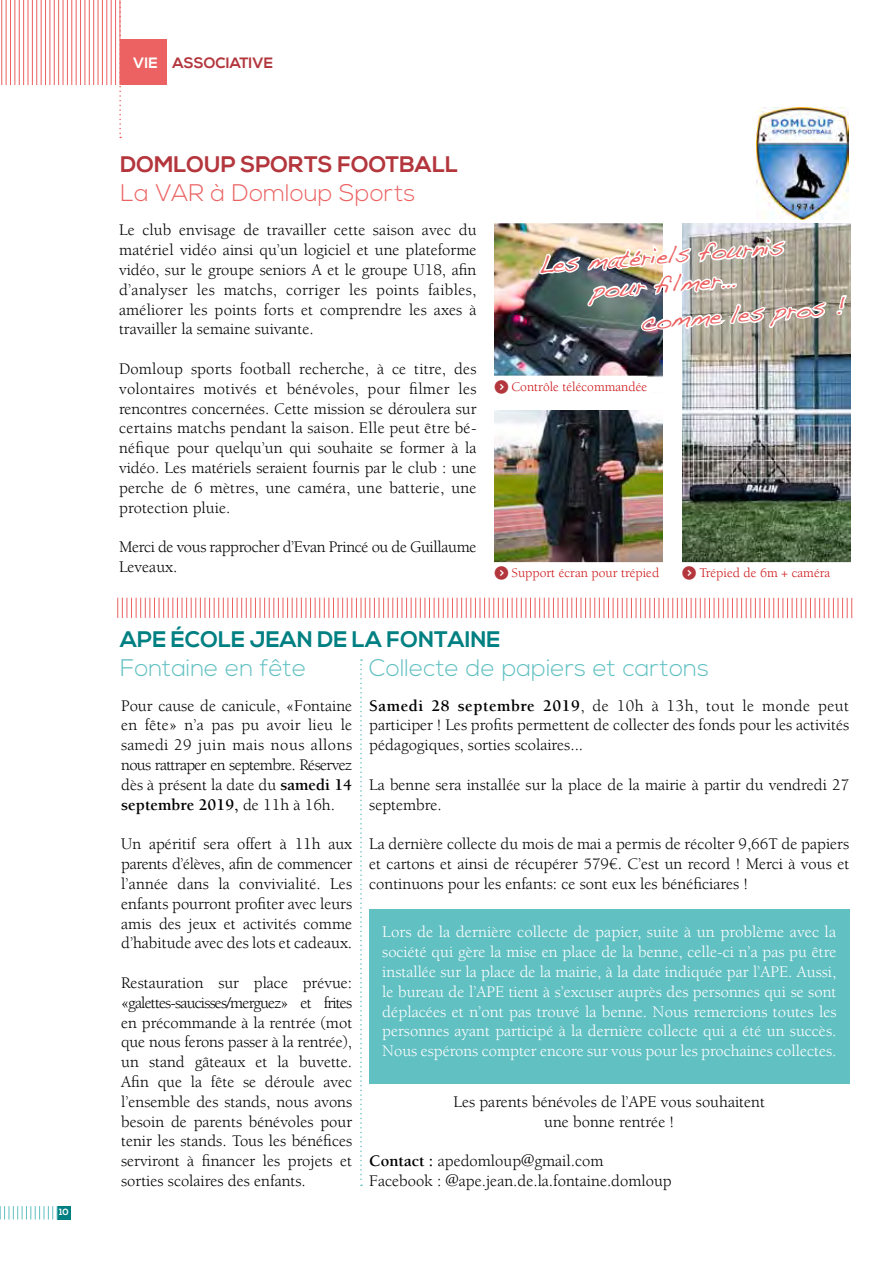
<style>
.page{position:relative;width:893px;height:1263px;background:#fff}
.page>*{position:absolute;margin:0;border:0;box-sizing:border-box;transform-origin:0 0}
.t1{font:24px/28.8px "Handwriting Dakota";color:#ec6161;text-align:center}
.t2{font:300 24px "Nexa";color:#61c0c2}
.t3{font:300 24px "Nexa";letter-spacing:.005em;color:#ec6161}
.t4{font:700 22.5px "Nexa";color:#008082}
.t5{font:700 22.5px "Nexa";color:#b3363d}
.t6{font:16.5px/19.8px "Berkeley LT";color:#000;text-align:justify}
.t7{font:16.5px/19.8px "Berkeley LT";color:#fff;text-align:justify}
.t8{font:16.5px/19.8px "Berkeley LT";letter-spacing:-.02em;color:#000}
.t9{font:700 15px "Nexa";color:#b3363d}
.t10{font:13.5px "Berkeley LT";color:#cd171a}
.t11{font:700 9px "Nexa";color:#fff}
.s1{color:#fff}
.s2{font-weight:700}
</style>
<div class="page">
<hr style="left:0;top:0;width:1px;height:85px;background:#ec6161">
<hr style="left:1px;top:0;width:1px;height:85px;background:#ec6161">
<hr style="left:6px;top:0;width:1px;height:85px;background:#ec6161">
<hr style="left:10px;top:0;width:1px;height:85px;background:#ec6161">
<hr style="left:15px;top:0;width:1px;height:85px;background:#ec6161">
<hr style="left:19px;top:0;width:1px;height:85px;background:#ec6161">
<hr style="left:23px;top:0;width:1px;height:85px;background:#ec6161">
<hr style="left:28px;top:0;width:1px;height:85px;background:#ec6161">
<hr style="left:32px;top:0;width:1px;height:85px;background:#ec6161">
<hr style="left:37px;top:0;width:1px;height:85px;background:#ec6161">
<hr style="left:41px;top:0;width:1px;height:85px;background:#ec6161">
<hr style="left:45px;top:0;width:1px;height:85px;background:#ec6161">
<hr style="left:50px;top:0;width:1px;height:85px;background:#ec6161">
<hr style="left:54px;top:0;width:1px;height:85px;background:#ec6161">
<hr style="left:58px;top:0;width:1px;height:85px;background:#ec6161">
<hr style="left:63px;top:0;width:1px;height:85px;background:#ec6161">
<hr style="left:67px;top:0;width:1px;height:85px;background:#ec6161">
<hr style="left:72px;top:0;width:1px;height:85px;background:#ec6161">
<hr style="left:76px;top:0;width:1px;height:85px;background:#ec6161">
<hr style="left:80px;top:0;width:1px;height:85px;background:#ec6161">
<hr style="left:85px;top:0;width:1px;height:85px;background:#ec6161">
<hr style="left:89px;top:0;width:1px;height:85px;background:#ec6161">
<hr style="left:93px;top:0;width:1px;height:85px;background:#ec6161">
<hr style="left:98px;top:0;width:1px;height:85px;background:#ec6161">
<hr style="left:102px;top:0;width:1px;height:85px;background:#ec6161">
<hr style="left:107px;top:0;width:1px;height:85px;background:#ec6161">
<hr style="left:111px;top:0;width:1px;height:85px;background:#ec6161">
<hr style="left:115px;top:0;width:1px;height:85px;background:#ec6161">
<svg style="left:119px;top:0;width:2px;height:138px"></svg>
<div style="left:120px;top:40px;width:46px;height:45px;background:#ec6161"></div>
<svg style="left:760px;top:107px;width:90px;height:117px"></svg>
<img style="left:756px;top:108px;width:92px;height:111px">
<svg style="left:360px;top:659px;width:2px;height:527px"></svg>
<div style="left:369px;top:909px;width:480px;height:174px;background:#61c0c2"></div>
<svg style="left:117px;top:598px;width:735px;height:20px"></svg>
<img style="left:494px;top:224px;width:169px;height:153px">
<div style="left:57px;top:1206px;width:14px;height:13px;background:#008082"></div>
<svg style="left:0;top:1206px;width:58px;height:13px"></svg>
<div style="left:491px;top:376px;width:156px;height:21px;background:#fff"></div>
<img style="left:494px;top:410px;width:169px;height:152px">
<img style="left:682px;top:224px;width:168px;height:338px">
<img style="left:538px;top:176px;width:290px;height:159px">
<svg style="left:835px;top:252px;width:14px;height:64px"></svg>
<p class="t11" style="left:59px;top:1207px;width:11px">10</p>
<p class="t9" style="left:133px;top:54px;width:141px"><span class="s1">VIE</span> ASSOCIATIVE</p>
<h2 class="t5" style="left:120px;top:151px;width:18px">DOM</h2>
<h2 class="t5" style="left:174px;top:151px;width:114px">LOU P SPORTS</h2>
<h2 class="t5" style="left:337px;top:151px;width:27px">FOOT</h2>
<h2 class="t5" style="left:399px;top:151px;width:61px">BALL</h2>
<h1 class="t3" style="left:120px;top:179px;width:296px">La VAR à Domloup Sports</h1>
<p class="t6" style="left:119px;top:221px;width:359px">Le club envisage de travailler cette saison avec du matériel vidéo ainsi qu’un logiciel et une plateforme vidéo, sur le groupe seniors A et le groupe U18, afin d’analyser les matchs, corriger les points faibles, améliorer les points forts et comprendre les axes à travailler la semaine suivante.</p>
<p class="t6" style="left:119px;top:359px;width:359px">Domloup sports football recherche, à ce titre, des volontaires motivés et bénévoles, pour filmer les rencontres concernées. Cette mission se déroulera sur certains matchs pendant la saison. Elle peut être bé&shy;néfique pour quelqu’un qui souhaite se former à la vidéo. Les matériels seraient fournis par le club : une perche de 6 mètres, une caméra, une batterie, une protection pluie.</p>
<p class="t8" style="left:119px;top:537px;width:359px">Merci de vous rapprocher d’Evan Princé ou de Guillaume<br>Leveaux.</p>
<h1 class="t1" style="left:537px;top:249px;width:248px;rotate:-4deg">Les matériels fournis pour filmer…</h1>
<h1 class="t1" style="left:641px;top:306px;width:206px;rotate:-4deg">comme les pros !</h1>
<p class="t10" style="left:512px;top:379px;width:137px">Contrôle télécommandée</p>
<p class="t10" style="left:512px;top:566px;width:149px">Support écran pour trépied</p>
<p class="t10" style="left:699px;top:566px;width:132px">Trépied de 6m + caméra</p>
<h2 class="t4" style="left:120px;top:626px;width:382px">APE ÉCOLE JEAN DE LA FONTAIN E</h2>
<h1 class="t2" style="left:120px;top:654px;width:188px">Fontaine en fête</h1>
<h1 class="t2" style="left:369px;top:654px;width:341px">Collecte de papiers et cartons</h1>
<p class="t6" style="left:121px;top:696px;width:233px">Pour cause de canicule, «Fontaine en fête» n’a pas pu avoir lieu le samedi 29 juin mais nous allons nous rattraper en septembre. Réservez dès à présent la date du <span class="s2">samedi 14 septembre 2019,</span> de 11h à 16h.</p>
<p class="t6" style="left:121px;top:834px;width:233px">Un apéritif sera offert à 11h aux parents d’élèves, afin de commencer l’année dans la convivialité. Les enfants pourront profiter avec leurs amis des jeux et activités comme d’habitude avec des lots et cadeaux.</p>
<p class="t6" style="left:121px;top:973px;width:233px">Restauration sur place prévue: «galettes-saucisses/merguez» et frites en précommande à la rentrée (mot que nous ferons passer à la rentrée), un stand gâteaux et la buvette.<br>Afin que la fête se déroule avec l’ensemble des stands, nous avons besoin de parents bénévoles pour tenir les stands. Tous les bénéfices serviront à financer les projets et sorties scolaires des enfants.</p>
<p class="t6" style="left:369px;top:696px;width:481px"><span class="s2">Samedi 28 septembre 2019</span>, de 10h à 13h, tout le monde peut participer ! Les profits permettent de collecter des fonds pour les activités pédagogiques, sorties scolaires...</p>
<p class="t6" style="left:369px;top:775px;width:481px">La benne sera installée sur la place de la mairie à partir du vendredi 27 septembre.</p>
<p class="t6" style="left:369px;top:834px;width:481px">La dernière collecte du mois de mai a permis de récolter 9,66T de papiers et cartons et ainsi de récupérer 579€. C’est un record ! Merci à vous et continuons pour les enfants: ce sont eux les bénéficiares !</p>
<p class="t7" style="left:382px;top:923px;width:456px">Lors de la dernière collecte de papier, suite à un problème avec la société qui gère la mise en place de la benne, celle-ci n’a pas pu être installée sur la place de la mairie, à la date indiquée par l’APE. Aussi, le bureau de l’APE tient à s’excuser auprès des personnes qui se sont déplacées et n’ont pas trouvé la benne. Nous remercions toutes les personnes ayant participé à la dernière collecte qui a été un succès.<br>Nous espérons compter encore sur vous pour les prochaines collectes.</p>
<p class="t6" style="left:453px;top:1092px;width:313px;text-align:center">Les parents bénévoles de l’APE vous souhaitent une bonne rentrée !</p>
<p class="t6" style="left:369px;top:1151px;width:304px"><span class="s2">Contact :</span> apedomloup@gmail.com<br>Facebook : @ape.jean.de.la.fontaine.domloup</p>
</div>
